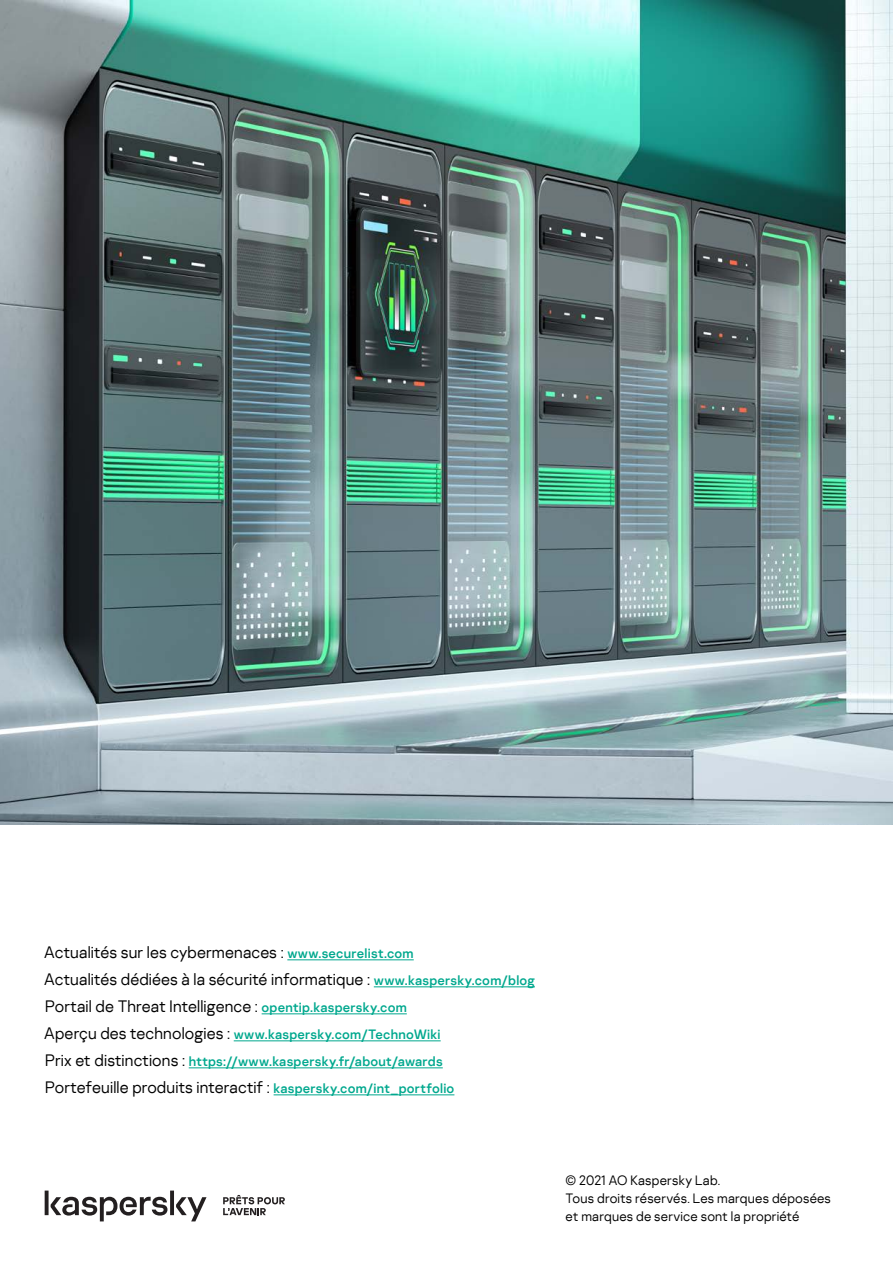
<style>
.page{position:relative;width:893px;height:1263px;background:#fff}
.page>*{position:absolute;margin:0;border:0;box-sizing:border-box;transform-origin:0 0}
.t1{font:300 16.5px/27px "Kaspersky Sans";letter-spacing:.01em;color:#000}
.t2{font:13.5px/27px "Kaspersky Sans";letter-spacing:.015em;color:#00a88e}
.t3{font:300 13.5px/18px "Kaspersky Sans";letter-spacing:.015em;color:#000}
.s1{font-weight:400;font-size:13.5px;color:#00a88e}
.s2{font-weight:300;font-size:16.5px;color:#000}
</style>
<div class="page">
<img style="left:0;top:0;width:893px;height:825px">
<hr style="left:287px;top:959px;width:127px;height:1px;background:#00a88e">
<hr style="left:374px;top:986px;width:161px;height:1px;background:#00a88e">
<hr style="left:262px;top:1013px;width:145px;height:1px;background:#00a88e">
<hr style="left:234px;top:1040px;width:207px;height:1px;background:#00a88e">
<hr style="left:189px;top:1067px;width:254px;height:1px;background:#00a88e">
<hr style="left:274px;top:1094px;width:180px;height:1px;background:#00a88e">
<svg style="left:45px;top:1190px;width:162px;height:31px"></svg>
<svg style="left:223px;top:1195px;width:62px;height:20px"></svg>
<p class="t1" style="left:44px;top:938px;width:493px">Actualités sur les cybermenaces : <span class="s1">www.securelist.com<br></span>Actualités dédiées à la sécurité informatique : <span class="s1">www.kaspersky.com/blog<br></span>Portail de Threat Intelligence : <span class="s1">opentip.kaspersky.com</span></p>
<p class="t2" style="left:44px;top:1020px;width:400px"><span class="s2">Aperçu des technologies :</span> www.kaspersky.com/TechnoWiki<br><span class="s2">Prix et distinctions :</span> https://www.kaspersky.fr/about/awards</p>
<p class="t1" style="left:45px;top:1073px;width:411px">Portefeuille produits interactif : <span class="s1">kaspersky.com/int_portfolio</span></p>
<p class="t3" style="left:566px;top:1171px;width:267px">© 2021 AO Kaspersky Lab.<br>Tous droits réservés. Les marques déposées et marques de service sont la propriété</p>
</div>
